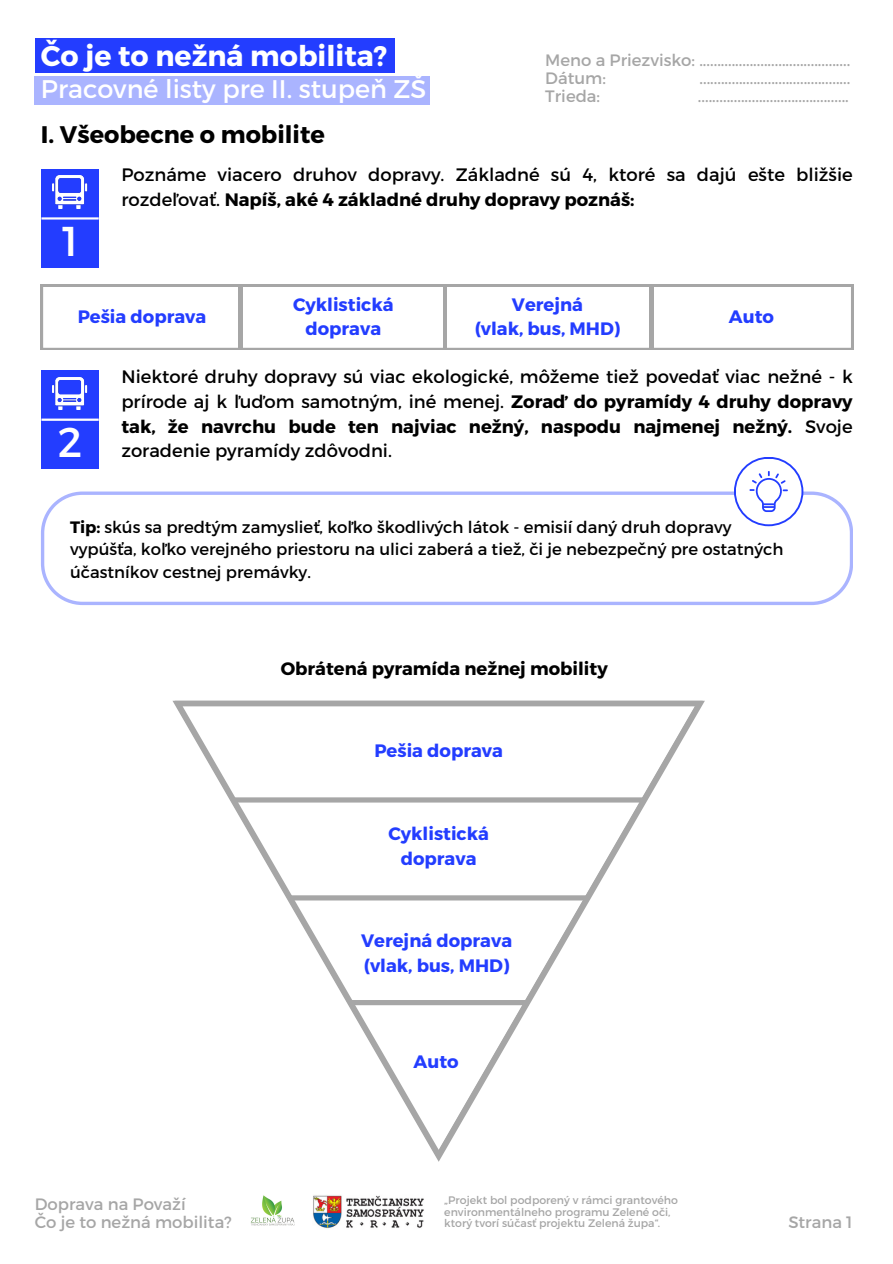
<style>
.page{position:relative;width:893px;height:1264px;background:#fff}
.page>*{position:absolute;margin:0;border:0;box-sizing:border-box;transform-origin:0 0}
.t1{font:41.7px "Montserrat";color:#fff}
.t2{font:700 28.5px "Montserrat";color:#fff}
.t3{font:25.5px "Montserrat";color:#fff}
.t4{font:700 24px "Montserrat";color:#000}
.t5{font:18px/24.8px "Montserrat";color:#000}
.t6{font:700 18px/24.8px "Montserrat";color:#233dff;text-align:center}
.t7{font:700 18px "Montserrat";color:#000}
.t8{font:16.5px "Montserrat";color:#a6a6a6}
.t9{font:16.5px/22.5px "Montserrat";color:#000}
.t10{font:10.95px "Montserrat";color:#a6a6a6}
.s1{font-weight:700}
</style>
<div class="page">
<div style="left:35px;top:38px;width:359px;height:34px;background:#233dff"></div>
<div style="left:35px;top:76px;width:395px;height:28px;background:#aab4ff"></div>
<svg style="left:41px;top:285px;width:812px;height:65px"></svg>
<svg style="left:178px;top:703px;width:521px;height:452px"></svg>
<div style="left:234px;top:797px;width:411px;height:5px;background:#a6a6a6"></div>
<div style="left:290px;top:895px;width:297px;height:5px;background:#a6a6a6"></div>
<div style="left:351px;top:1000px;width:178px;height:5px;background:#a6a6a6"></div>
<svg style="left:41px;top:491px;width:811px;height:114px"></svg>
<svg style="left:733px;top:457px;width:70px;height:69px"></svg>
<div style="left:735px;top:458px;width:66px;height:66px;background:#fff;border-radius:50%"></div>
<svg style="left:749px;top:471px;width:38px;height:41px"></svg>
<div style="left:41px;top:169px;width:58px;height:99px;background:#233dff"></div>
<hr style="left:41px;top:217px;width:58px;height:2px;background:#fff">
<img style="left:52px;top:176px;width:36px;height:33px">
<div style="left:41px;top:370px;width:58px;height:99px;background:#233dff"></div>
<hr style="left:41px;top:418px;width:58px;height:3px;background:#fff">
<img style="left:52px;top:377px;width:35px;height:33px">
<img style="left:251px;top:1195px;width:44px;height:31px">
<img style="left:313px;top:1195px;width:111px;height:34px">
<p class="t2" style="left:41px;top:37px;width:348px">Čo je to nežná mobilita?</p>
<p class="t3" style="left:41px;top:73px;width:387px">Pracovné listy pre II. stupeň ZŠ</p>
<p class="t8" style="left:545px;top:49px;width:306px">Meno a Priezvisko: ..........................................</p>
<p class="t8" style="left:545px;top:67px;width:62px">Dátum:</p>
<p class="t8" style="left:699px;top:67px;width:152px">..........................................</p>
<p class="t8" style="left:545px;top:85px;width:56px">Trieda:</p>
<p class="t8" style="left:697px;top:85px;width:152px">..........................................</p>
<p class="t4" style="left:41px;top:119px;width:285px">I. Všeobecne o mobilite</p>
<p class="t5" style="left:121px;top:161px;width:732px">Poznáme viacero druhov dopravy. Základné sú 4, ktoré sa dajú ešte bližšie rozdeľovať. <span class="s1">Napíš, aké 4 základné druhy dopravy poznáš:</span></p>
<p class="t1" style="left:62px;top:214px;width:18px">1</p>
<p class="t6" style="left:78px;top:303px;width:130px">Pešia doprava</p>
<p class="t6" style="left:293px;top:291px;width:102px">Cyklistická doprava</p>
<p class="t6" style="left:512px;top:291px;width:73px">Verejná</p>
<p class="t6" style="left:474px;top:316px;width:147px">(vlak, bus, MHD)</p>
<p class="t6" style="left:728px;top:303px;width:47px">Auto</p>
<p class="t1" style="left:58px;top:415px;width:26px">2</p>
<p class="t5" style="left:121px;top:363px;width:732px;text-align:justify">Niektoré druhy dopravy sú viac ekologické, môžeme tiež povedať viac nežné - k prírode aj k ľuďom samotným, iné menej. <span class="s1">Zoraď do pyramídy 4 druhy dopravy tak, že navrchu bude ten najviac nežný, naspodu najmenej nežný.</span> Svoje zoradenie pyramídy zdôvodni.</p>
<p class="t9" style="left:70px;top:514px;width:663px"><span class="s1">Tip:</span> skús sa predtým zamyslieť, koľko škodlivých látok - emisií daný druh dopravy</p>
<p class="t9" style="left:70px;top:537px;width:715px">vypúšťa, koľko verejného priestoru na ulici zaberá a tiež, či je nebezpečný pre ostatných účastníkov cestnej premávky.</p>
<p class="t7" style="left:281px;top:657px;width:328px">Obrátená pyramída nežnej mobility</p>
<p class="t6" style="left:374px;top:737px;width:130px">Pešia doprava</p>
<p class="t6" style="left:388px;top:820px;width:102px">Cyklistická doprava</p>
<p class="t6" style="left:361px;top:927px;width:152px">Verejná doprava</p>
<p class="t6" style="left:364px;top:952px;width:147px">(vlak, bus, MHD)</p>
<p class="t6" style="left:413px;top:1047px;width:47px">Auto</p>
<p class="t10" style="left:444px;top:1192px;width:235px">„Projekt bol podporený v rámci grantového</p>
<p class="t10" style="left:444px;top:1204px;width:228px">environmentálneho programu Zelené oči,</p>
<p class="t10" style="left:444px;top:1216px;width:217px">ktorý tvorí súčasť projektu Zelená župa“.</p>
<p class="t8" style="left:35px;top:1193px;width:153px">Doprava na Považí</p>
<p class="t8" style="left:35px;top:1211px;width:198px">Čo je to nežná mobilita?</p>
<p class="t8" style="left:788px;top:1211px;width:66px">Strana 1</p>
</div>
